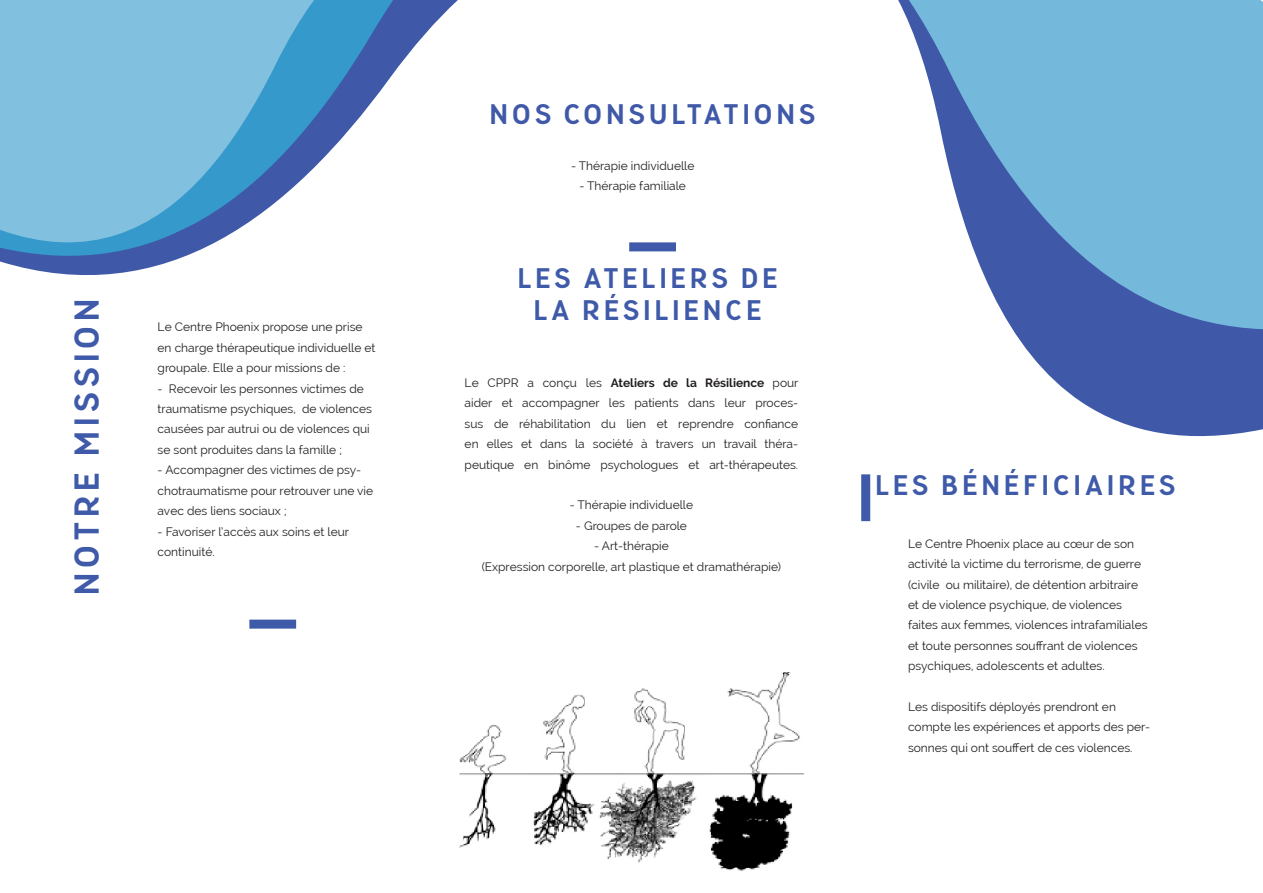
<style>
.page{position:relative;width:1263px;height:893px;background:#fff}
.page>*{position:absolute;margin:0;border:0;box-sizing:border-box;transform-origin:0 0}
.Titre_En-tête{font:900 33px "Adoquin";letter-spacing:.16em;color:#3e5aa8}
.Titre_En-tête-2{font:900 27px "Adoquin";letter-spacing:.16em;color:#3e5aa8}
.Titre_En-tête-3{font:900 27px "Adoquin";letter-spacing:.16em;color:#3f59a8}
.Points_de_puce{font:12px/20.4px "Raleway";color:#231f20}
.Corps_de_texte{font:12px/20.4px "Raleway";color:#231f20}
.s1{font-weight:700}
</style>
<div class="page">
<div style="left:861px;top:474px;width:9px;height:47px;background:#3e5aa8"></div>
<div style="left:249px;top:619px;width:47px;height:9px;background:#3e5aa8"></div>
<div style="left:629px;top:242px;width:47px;height:9px;background:#3e5aa8"></div>
<img style="left:459px;top:672px;width:346px;height:199px">
<svg style="left:5px;top:0;width:453px;height:275px"></svg>
<svg style="left:0;top:0;width:393px;height:263px"></svg>
<svg style="left:0;top:0;width:314px;height:246px;background:#77b6d9"></svg>
<svg style="left:898px;top:0;width:365px;height:437px"></svg>
<svg style="left:909px;top:0;width:354px;height:329px;background:#7aaed6"></svg>
<p class="Titre_En-tête" style="left:66px;top:595px;width:298px;rotate:-90deg">NOTRE MISSION</p>
<p class="Corps_de_texte" style="left:158px;top:317px;width:219px">Le Centre Phoenix propose une prise en charge thérapeutique individuelle et groupale. Elle a pour missions de :</p>
<p class="Corps_de_texte" style="left:158px;top:378px;width:216px">- Recevoir les personnes victimes de traumatisme psychiques, de violences causées par autrui ou de violences qui se sont produites dans la famille ;</p>
<p class="Corps_de_texte" style="left:158px;top:460px;width:217px">- Accompagner des victimes de psy&shy;chotraumatisme pour retrouver une vie avec des liens sociaux ;</p>
<p class="Corps_de_texte" style="left:158px;top:521px;width:193px">- Favoriser l’accès aux soins et leur continuité.</p>
<p class="Titre_En-tête-3" style="left:490px;top:97px;width:327px">NOS CONSULTATIONS</p>
<p class="Points_de_puce" style="left:571px;top:155px;width:125px">- Thérapie individuelle</p>
<p class="Points_de_puce" style="left:579px;top:176px;width:108px">- Thérapie familiale</p>
<p class="Titre_En-tête-2" style="left:518px;top:260px;width:261px">LES ATELIERS DE</p>
<p class="Titre_En-tête-2" style="left:534px;top:293px;width:229px">LA RÉSILIENCE</p>
<p class="Points_de_puce" style="left:465px;top:372px;width:335px;text-align:justify">Le CPPR a conçu les <span class="s1">Ateliers de la Résilience</span> pour aider et accompagner les patients dans leur proces&shy;sus de réhabilitation du lien et reprendre confiance en elles et dans la société à travers un travail théra&shy;peutique en binôme psychologues et art-thérapeutes.</p>
<p class="Points_de_puce" style="left:570px;top:495px;width:125px">- Thérapie individuelle</p>
<p class="Points_de_puce" style="left:576px;top:515px;width:113px">- Groupes de parole</p>
<p class="Points_de_puce" style="left:594px;top:535px;width:76px">- Art-thérapie</p>
<p class="Points_de_puce" style="left:482px;top:556px;width:301px">(Expression corporelle, art plastique et dramathérapie)</p>
<p class="Titre_En-tête-2" style="left:875px;top:467px;width:301px">LES BÉNÉFICIAIRES</p>
<p class="Points_de_puce" style="left:908px;top:533px;width:241px">Le Centre Phoenix place au cœur de son activité la victime du terrorisme, de guerre (civile ou militaire), de détention arbitraire et de violence psychique, de violences faites aux femmes, violences intrafamiliales et toute personnes souffrant de violences psychiques, adolescents et adultes.</p>
<p class="Points_de_puce" style="left:908px;top:696px;width:244px">Les dispositifs déployés prendront en compte les expériences et apports des per&shy;sonnes qui ont souffert de ces violences.</p>
</div>
